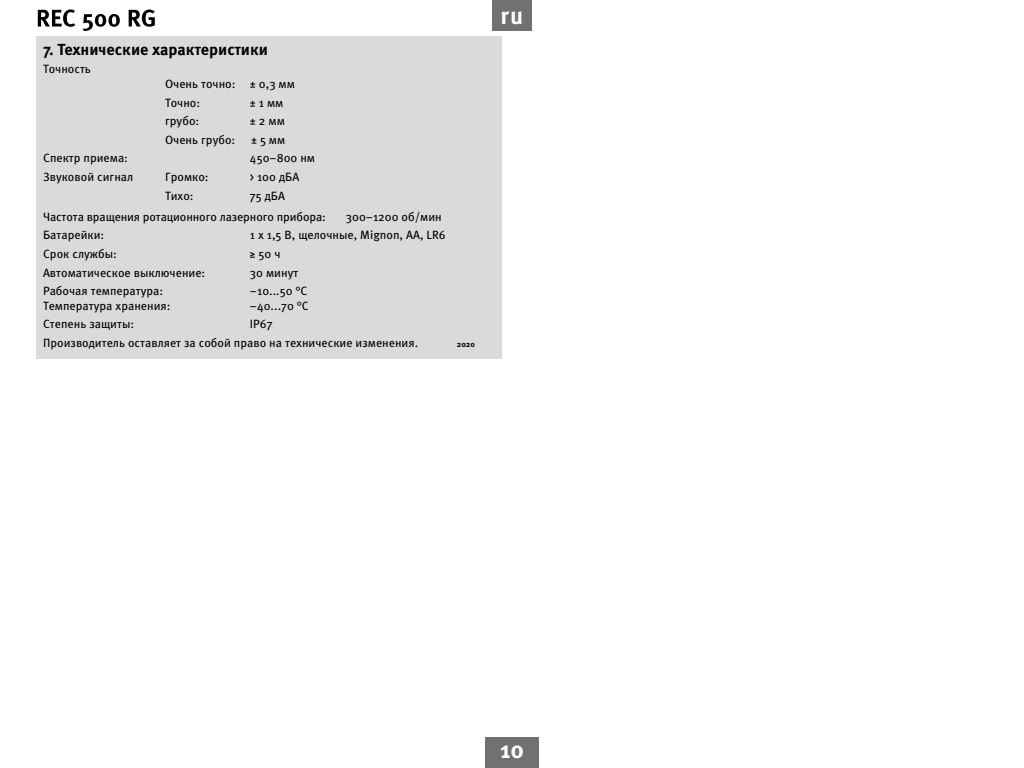
<style>
.page{position:relative;width:1024px;height:768px;background:#fff}
.page>*{position:absolute;margin:0;border:0;box-sizing:border-box;transform-origin:0 0}
.t1{font:700 24px "Meta Pro";color:#fff}
.t2{font:700 16px "Meta Pro";color:#000}
.t3{font:12px/18.6px "Meta Pro";color:#000}
.t4{font:700 8px "Meta Pro";color:#000}
</style>
<div class="page">
<svg style="left:38px;top:9px;width:117px;height:22px"></svg>
<div style="left:485px;top:738px;width:54px;height:30px;background:#707172"></div>
<div style="left:492px;top:0;width:40px;height:30px;background:#707172"></div>
<div style="left:36px;top:36px;width:466px;height:323px;background:#dadada"></div>
<h2 class="t2" style="left:43px;top:37px;width:227px">7. Технические характеристики</h2>
<p class="t3" style="left:43px;top:59px;width:49px">Точность</p>
<p class="t3" style="left:165px;top:74px;width:132px">Очень точно: ± 0,3 мм<br>Точно:</p>
<p class="t3" style="left:250px;top:92px;width:35px">± 1 мм</p>
<p class="t3" style="left:165px;top:111px;width:36px">грубо:</p>
<p class="t3" style="left:250px;top:111px;width:36px">± 2 мм</p>
<p class="t3" style="left:165px;top:130px;width:72px">Очень грубо:</p>
<p class="t3" style="left:251px;top:130px;width:36px">± 5 мм</p>
<p class="t3" style="left:43px;top:148px;width:87px">Спектр приема:</p>
<p class="t3" style="left:250px;top:148px;width:67px">450–800 нм</p>
<p class="t3" style="left:43px;top:167px;width:92px">Звуковой сигнал</p>
<p class="t3" style="left:165px;top:167px;width:45px">Громко:</p>
<p class="t3" style="left:250px;top:167px;width:51px">&gt; 100 дБА</p>
<p class="t3" style="left:165px;top:185px;width:30px">Тихо:</p>
<p class="t3" style="left:43px;top:184px;width:284px;line-height:21px;text-indent:207px">75 дБА<br>Частота вращения ротационного лазерного прибора:</p>
<p class="t3" style="left:346px;top:207px;width:97px">300–1200 об/мин</p>
<p class="t3" style="left:43px;top:225px;width:63px">Батарейки:</p>
<p class="t3" style="left:250px;top:225px;width:197px">1 x 1,5 В, щелочные, Mignon, AA, LR6</p>
<p class="t3" style="left:43px;top:244px;width:75px">Срок службы:</p>
<p class="t3" style="left:250px;top:244px;width:32px">≥ 50 ч</p>
<p class="t3" style="left:43px;top:263px;width:164px">Автоматическое выключение:</p>
<p class="t3" style="left:250px;top:263px;width:50px">30 минут</p>
<p class="t3" style="left:43px;top:281px;width:122px">Рабочая температура:</p>
<p class="t3" style="left:250px;top:281px;width:59px">−10...50 °C</p>
<p class="t3" style="left:43px;top:296px;width:129px">Температура хранения:</p>
<p class="t3" style="left:250px;top:296px;width:60px">–40...70 °C</p>
<p class="t3" style="left:43px;top:314px;width:93px">Степень защиты:</p>
<p class="t3" style="left:43px;top:314px;width:377px;text-indent:207px">IP67<br>Производитель оставляет за собой право на технические изменения.</p>
<p class="t4" style="left:457px;top:338px;width:20px">2020</p>
<h1 class="t1" style="left:501px;top:-3px;width:24px">ru</h1>
<h1 class="t1" style="left:500px;top:731px;width:25px">10</h1>
</div>
